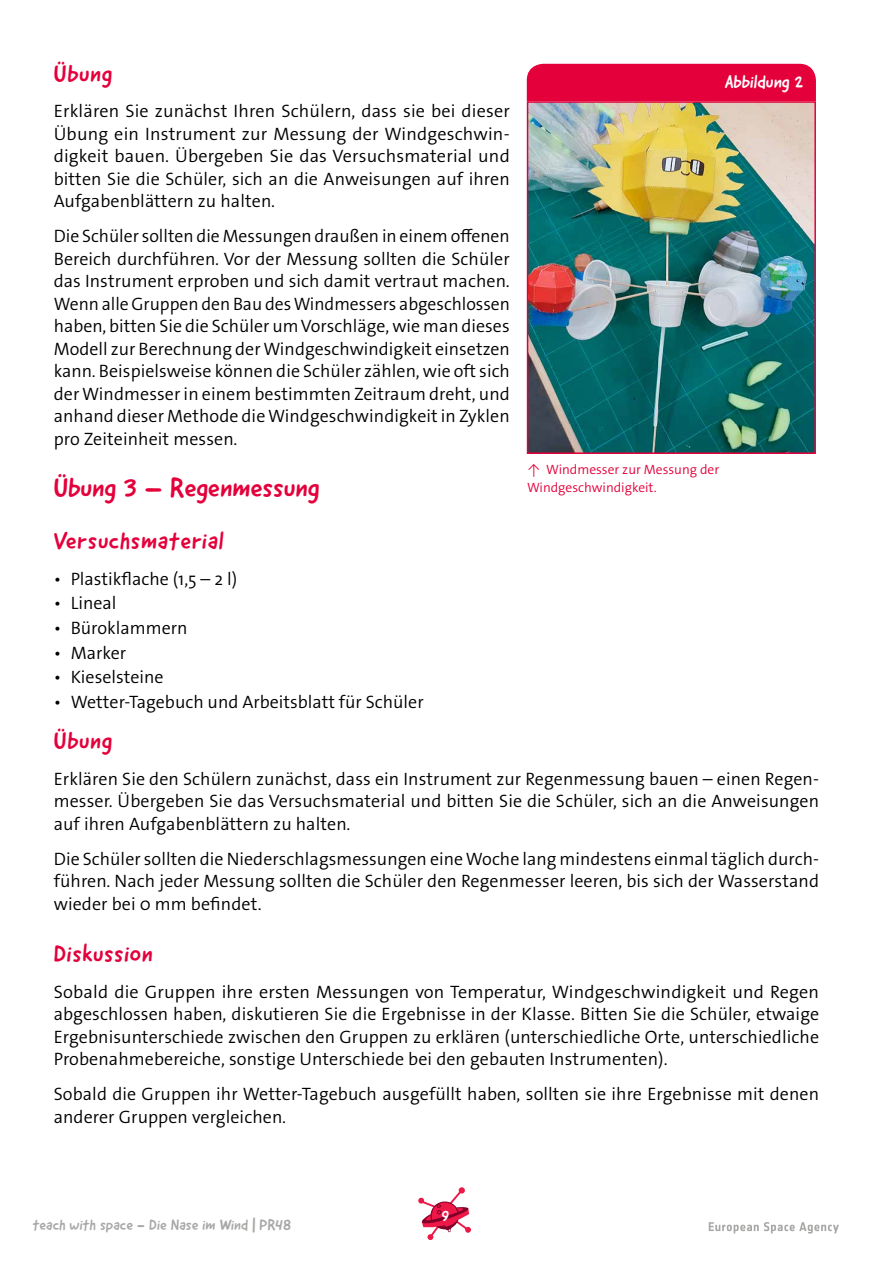
<style>
.page{position:relative;width:893px;height:1263px;background:#fff}
.page>*{position:absolute;margin:0;border:0;box-sizing:border-box;transform-origin:0 0}
.t1{font:27px "Good Dog New";color:#e4003b}
.t2{font:24px "Good Dog New";letter-spacing:.03em;color:#e4003b}
.t3{font:300 18px/22.5px "The Sans Os F";letter-spacing:.005em;color:#000;text-align:justify}
.t4{font:18px "Good Dog New";color:#fff}
.t5{font:15px "Good Dog New";color:#a8a8a7}
.t6{font:15px "Good Dog New";color:#fff}
.t7{font:300 13.5px/18px "The Sans Os F";color:#e4003b}
</style>
<div class="page">
<svg style="left:709px;top:1222px;width:130px;height:11px"></svg>
<svg style="left:418px;top:1187px;width:53px;height:53px"></svg>
<img style="left:530px;top:104px;width:283px;height:347px">
<div style="left:527px;top:101px;width:289px;height:353px;border:2px solid #e4003b"></div>
<div style="left:527px;top:64px;width:289px;height:37px;background:#e4003b"></div>
<h2 class="t2" style="left:54px;top:58px;width:60px">Übung</h2>
<p class="t3" style="left:54px;top:100px;width:458px">Erklären Sie zunächst Ihren Schülern, dass sie bei dieser Übung ein Instrument zur Messung der Windgeschwin&shy;digkeit bauen. Übergeben Sie das Versuchsmaterial und bitten Sie die Schüler, sich an die Anweisungen auf ihren Aufgabenblättern zu halten.</p>
<p class="t3" style="left:54px;top:225px;width:458px">Die Schüler sollten die Messungen draußen in einem offenen Bereich durchführen. Vor der Messung sollten die Schüler das Instrument erproben und sich damit vertraut machen.<br>Wenn alle Gruppen den Bau des Windmessers abgeschlossen haben, bitten Sie die Schüler um Vorschläge, wie man dieses Modell zur Berechnung der Windgeschwindigkeit einsetzen kann. Beispielsweise können die Schüler zählen, wie oft sich der Windmesser in einem bestimmten Zeitraum dreht, und anhand dieser Methode die Windgeschwindigkeit in Zyklen pro Zeiteinheit messen.</p>
<h1 class="t1" style="left:54px;top:470px;width:267px">Übung 3 – Regenmessung</h1>
<h2 class="t2" style="left:54px;top:525px;width:172px">Versuchsmaterial</h2>
<p class="t3" style="left:54px;top:567px;width:185px">• Plastikflache (1,5 – 2 l)</p>
<p class="t3" style="left:54px;top:592px;width:64px">• Lineal</p>
<p class="t3" style="left:54px;top:617px;width:135px">• Büroklammern</p>
<p class="t3" style="left:54px;top:641px;width:74px">• Marker</p>
<p class="t3" style="left:54px;top:666px;width:111px">• Kieselsteine</p>
<p class="t3" style="left:54px;top:691px;width:371px">• Wetter-Tagebuch und Arbeitsblatt für Schüler</p>
<h2 class="t2" style="left:54px;top:725px;width:60px">Übung</h2>
<p class="t3" style="left:54px;top:767px;width:767px">Erklären Sie den Schülern zunächst, dass ein Instrument zur Regenmessung bauen – einen Regen&shy;messer. Übergeben Sie das Versuchsmaterial und bitten Sie die Schüler, sich an die Anweisungen auf ihren Aufgabenblättern zu halten.</p>
<p class="t3" style="left:54px;top:848px;width:767px">Die Schüler sollten die Niederschlagsmessungen eine Woche lang mindestens einmal täglich durch&shy;führen. Nach jeder Messung sollten die Schüler den Regenmesser leeren, bis sich der Wasserstand wieder bei 0 mm befindet.</p>
<h2 class="t2" style="left:54px;top:938px;width:101px">Diskussion</h2>
<p class="t3" style="left:54px;top:980px;width:767px">Sobald die Gruppen ihre ersten Messungen von Temperatur, Windgeschwindigkeit und Regen abgeschlossen haben, diskutieren Sie die Ergebnisse in der Klasse. Bitten Sie die Schüler, etwaige Ergebnisunterschiede zwischen den Gruppen zu erklären (unterschiedliche Orte, unterschiedliche Probenahmebereiche, sonstige Unterschiede bei den gebauten Instrumenten).</p>
<p class="t3" style="left:54px;top:1083px;width:767px">Sobald die Gruppen ihr Wetter-Tagebuch ausgefüllt haben, sollten sie ihre Ergebnisse mit denen anderer Gruppen vergleichen.</p>
<p class="t4" style="left:725px;top:71px;width:80px">Abbildung 2</p>
<p class="t7" style="left:527px;top:460px;width:194px">↑ Windmesser zur Messung der<br>Windgeschwindigkeit.</p>
<p class="t5" style="left:33px;top:1215px;width:260px">teach with space - Die Nase im Wind | PR48</p>
<p class="t6" style="left:442px;top:1206px;width:9px">9</p>
</div>
